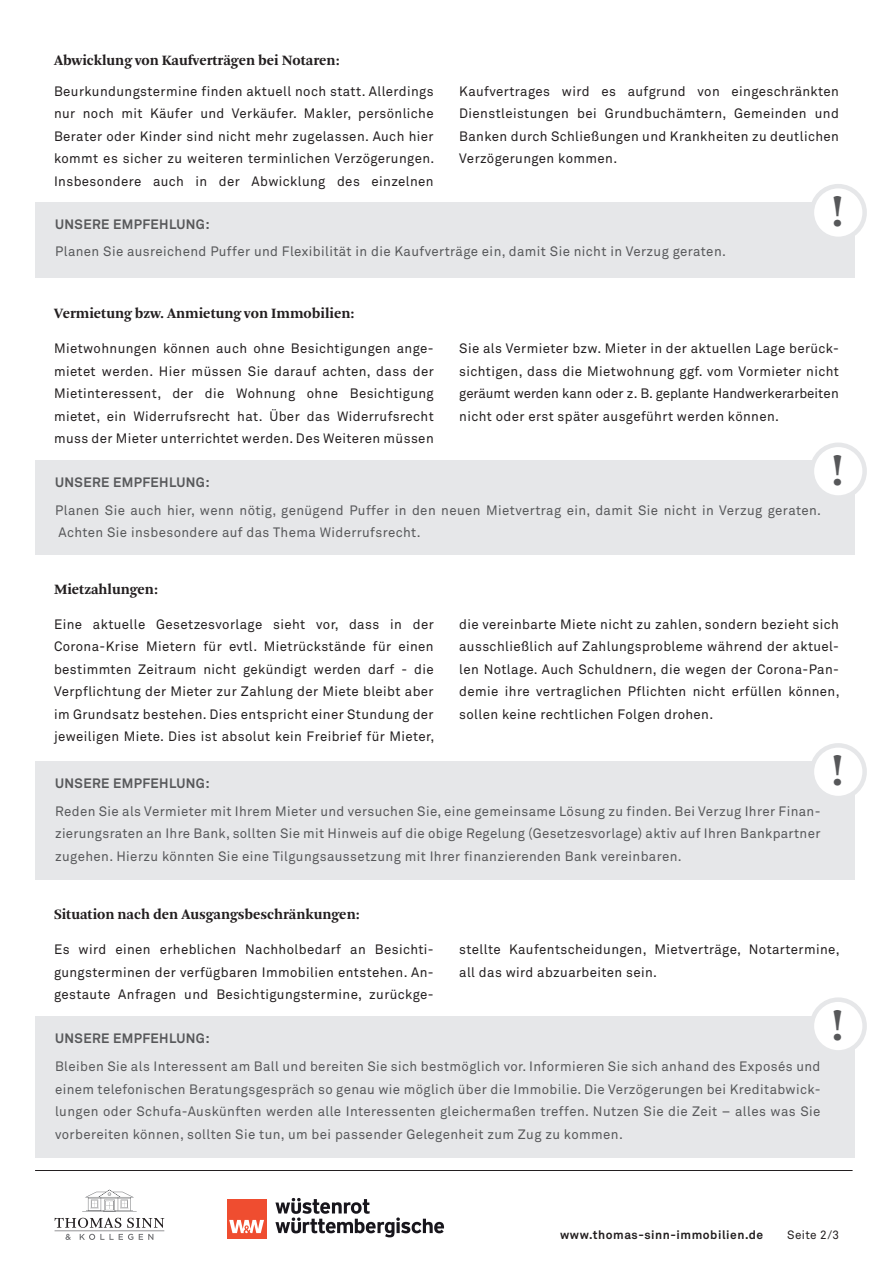
<style>
.page{position:relative;width:893px;height:1263px;background:#fff}
.page>*{position:absolute;margin:0;border:0;box-sizing:border-box;transform-origin:0 0}
.t1{font:700 47.25px "Arnhem";color:#57585a}
.t2{font:700 15px "Arnhem";color:#231f20}
.t3{font:13.5px/22.5px "Akkurat";letter-spacing:.03em;color:#231f20;text-align:justify}
.t4{font:13.5px/22.5px "Akkurat";letter-spacing:.03em;color:#57585a;text-align:justify}
.t5{font:700 13.5px "Akkurat";letter-spacing:.03em;color:#57585a}
.t6{font:700 12px "Akkurat";letter-spacing:.045em;color:#231f20}
.t7{font:12px "Akkurat";letter-spacing:.03em;color:#231f20}
</style>
<div class="page">
<svg style="left:82px;top:1189px;width:55px;height:23px"></svg>
<svg style="left:55px;top:1218px;width:109px;height:22px"></svg>
<div style="left:227px;top:1199px;width:39px;height:39px;background:#ef4d30"></div>
<svg style="left:229px;top:1220px;width:35px;height:13px"></svg>
<svg style="left:275px;top:1198px;width:169px;height:39px"></svg>
<hr style="left:35px;top:1170px;width:818px;height:1px;background:#231f20">
<div style="left:35px;top:1016px;width:820px;height:142px;background:#e6e7e9"></div>
<div style="left:812px;top:1000px;width:53px;height:52px;background:#fff;border-radius:50%"></div>
<div style="left:810px;top:997px;width:57px;height:58px;border:4px solid #e6e7e9;border-radius:50%"></div>
<div style="left:35px;top:761px;width:820px;height:119px;background:#e6e7e9"></div>
<div style="left:812px;top:745px;width:53px;height:53px;background:#fff;border-radius:50%"></div>
<div style="left:810px;top:743px;width:57px;height:57px;border:4px solid #e6e7e9;border-radius:50%"></div>
<div style="left:35px;top:460px;width:820px;height:95px;background:#e6e7e9"></div>
<div style="left:812px;top:445px;width:53px;height:52px;background:#fff;border-radius:50%"></div>
<div style="left:810px;top:442px;width:57px;height:58px;border:4px solid #e6e7e9;border-radius:50%"></div>
<div style="left:35px;top:202px;width:820px;height:75px;background:#e6e7e9"></div>
<div style="left:812px;top:186px;width:53px;height:53px;background:#fff;border-radius:50%"></div>
<div style="left:810px;top:184px;width:57px;height:57px;border:4px solid #e6e7e9;border-radius:50%"></div>
<p class="t2" style="left:54px;top:51px;width:287px">Abwicklung von Kaufverträgen bei Notaren:</p>
<p class="t3" style="left:54px;top:80px;width:382px">Beurkundungstermine finden aktuell noch statt. Allerdings nur noch mit Käufer und Verkäufer. Makler, persönliche Berater oder Kinder sind nicht mehr zugelassen. Auch hier kommt es sicher zu weiteren terminlichen Verzögerungen.<br>Insbesondere auch in der Abwicklung des einzelnen</p>
<p class="t3" style="left:459px;top:80px;width:381px">Kaufvertrages wird es aufgrund von eingeschränkten Dienstleistungen bei Grundbuchämtern, Gemeinden und Banken durch Schließungen und Krankheiten zu deutlichen Verzögerungen kommen.</p>
<p class="t5" style="left:55px;top:216px;width:156px">UNSERE EMPFEHLUNG:</p>
<p class="t4" style="left:55px;top:241px;width:672px">Planen Sie ausreichend Puffer und Flexibilität in die Kaufverträge ein, damit Sie nicht in Verzug geraten.</p>
<p class="t2" style="left:54px;top:305px;width:302px">Vermietung bzw. Anmietung von Immobilien:</p>
<h1 class="t1" style="left:831px;top:185px;width:14px">!</h1>
<p class="t3" style="left:54px;top:338px;width:381px">Mietwohnungen können auch ohne Besichtigungen ange&shy;mietet werden. Hier müssen Sie darauf achten, dass der Mietinteressent, der die Wohnung ohne Besichtigung mietet, ein Widerrufsrecht hat. Über das Widerrufsrecht muss der Mieter unterrichtet werden. Des Weiteren müssen</p>
<p class="t3" style="left:459px;top:338px;width:381px">Sie als Vermieter bzw. Mieter in der aktuellen Lage berück&shy;sichtigen, dass die Mietwohnung ggf. vom Vormieter nicht geräumt werden kann oder z. B. geplante Handwerkerarbeiten nicht oder erst später ausgeführt werden können.</p>
<p class="t5" style="left:55px;top:474px;width:156px">UNSERE EMPFEHLUNG:</p>
<p class="t4" style="left:55px;top:499px;width:768px">Planen Sie auch hier, wenn nötig, genügend Puffer in den neuen Mietvertrag ein, damit Sie nicht in Verzug geraten.<br>Achten Sie insbesondere auf das Thema Widerrufsrecht.</p>
<h1 class="t1" style="left:831px;top:443px;width:14px">!</h1>
<p class="t2" style="left:54px;top:581px;width:106px">Mietzahlungen:</p>
<p class="t3" style="left:54px;top:613px;width:382px">Eine aktuelle Gesetzesvorlage sieht vor, dass in der Corona-Krise Mietern für evtl. Mietrückstände für einen bestimmten Zeitraum nicht gekündigt werden darf - die Verpflichtung der Mieter zur Zahlung der Miete bleibt aber im Grundsatz bestehen. Dies entspricht einer Stundung der jeweiligen Miete. Dies ist absolut kein Freibrief für Mieter,</p>
<p class="t3" style="left:459px;top:613px;width:382px">die vereinbarte Miete nicht zu zahlen, sondern bezieht sich ausschließlich auf Zahlungsprobleme während der aktuel&shy;len Notlage. Auch Schuldnern, die wegen der Corona-Pan&shy;demie ihre vertraglichen Pflichten nicht erfüllen können, sollen keine rechtlichen Folgen drohen.</p>
<p class="t5" style="left:55px;top:775px;width:156px">UNSERE EMPFEHLUNG:</p>
<p class="t4" style="left:55px;top:800px;width:767px">Reden Sie als Vermieter mit Ihrem Mieter und versuchen Sie, eine gemeinsame Lösung zu finden. Bei Verzug Ihrer Finan&shy;zierungsraten an Ihre Bank, sollten Sie mit Hinweis auf die obige Regelung (Gesetzesvorlage) aktiv auf Ihren Bankpartner zugehen. Hierzu könnten Sie eine Tilgungsaussetzung mit Ihrer finanzierenden Bank vereinbaren.</p>
<h1 class="t1" style="left:831px;top:744px;width:14px">!</h1>
<p class="t2" style="left:54px;top:906px;width:307px">Situation nach den Ausgangsbeschränkungen:</p>
<p class="t3" style="left:54px;top:938px;width:381px">Es wird einen erheblichen Nachholbedarf an Besichti&shy;gungsterminen der verfügbaren Immobilien entstehen. An&shy;gestaute Anfragen und Besichtigungstermine, zurückge-</p>
<p class="t3" style="left:459px;top:938px;width:382px">stellte Kaufentscheidungen, Mietverträge, Notartermine, all das wird abzuarbeiten sein.</p>
<p class="t5" style="left:55px;top:1030px;width:156px">UNSERE EMPFEHLUNG:</p>
<p class="t4" style="left:55px;top:1055px;width:767px">Bleiben Sie als Interessent am Ball und bereiten Sie sich bestmöglich vor. Informieren Sie sich anhand des Exposés und einem telefonischen Beratungsgespräch so genau wie möglich über die Immobilie. Die Verzögerungen bei Kreditabwick&shy;lungen oder Schufa-Auskünften werden alle Interessenten gleichermaßen treffen. Nutzen Sie die Zeit – alles was Sie vorbereiten können, sollten Sie tun, um bei passender Gelegenheit zum Zug zu kommen.</p>
<h1 class="t1" style="left:831px;top:998px;width:14px">!</h1>
<p class="t6" style="left:560px;top:1227px;width:205px">www.thomas-sinn-immobilien.de</p>
<p class="t7" style="left:787px;top:1228px;width:53px">Seite 2/3</p>
</div>
